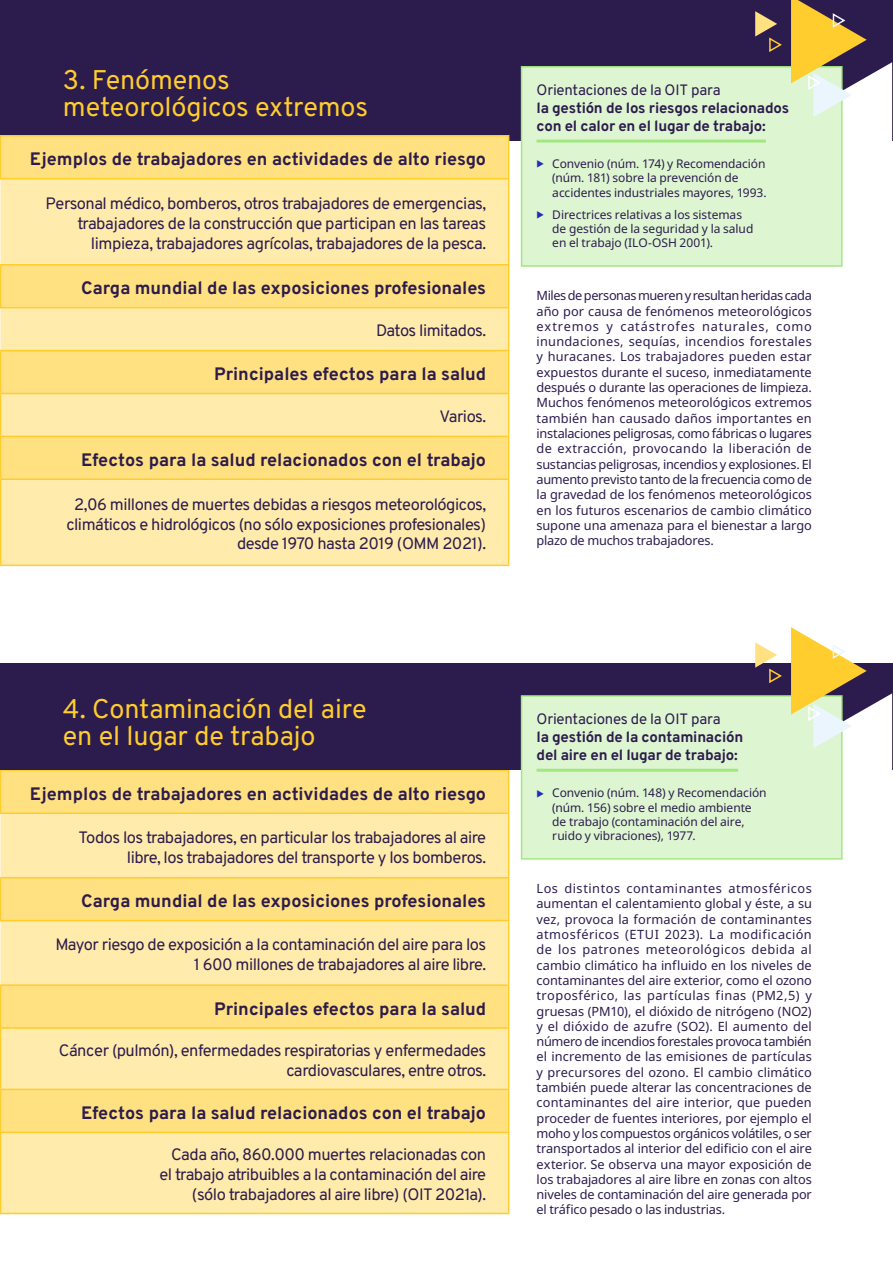
<style>
.page{position:relative;width:893px;height:1263px;background:#fff}
.page>*{position:absolute;margin:0;border:0;box-sizing:border-box;transform-origin:0 0}
.t1{font:27px/27px "Overpass";letter-spacing:-.005em;color:#ffcd2d}
.t2{font:700 18px "Overpass";color:#2c1b4d}
.t3{font:16.5px/19.8px "Overpass";letter-spacing:-.03em;color:#2c1b4d;text-align:right}
.t4{font:700 15px/18px "Overpass";letter-spacing:-.015em;color:#2c1b4d}
.t5{font:15px "Overpass";letter-spacing:-.015em;color:#2c1b4d}
.t6{font:12.75px/15.3px "Noto Sans";letter-spacing:-.015em;color:#2c1b4d;text-align:justify}
.t7{font:12px/14.4px "Noto Sans";letter-spacing:-.005em;color:#2c1b4d}
</style>
<div class="page">
<div style="left:0;top:0;width:893px;height:140px;background:#2c1b4d"></div>
<svg style="left:843px;top:62px;width:49px;height:78px;background:#efedf1"></svg>
<div style="left:1px;top:136px;width:508px;height:42px;background:#ffe181"></div>
<svg style="left:1px;top:179px;width:507px;height:386px;background:#ffe79c"></svg>
<hr style="left:0;top:135px;width:509px;height:1px;background:#ffcd2d">
<hr style="left:0;top:137px;width:1px;height:41px;background:#ffcd2d">
<hr style="left:0;top:264px;width:509px;height:1px;background:#ffcd2d">
<hr style="left:0;top:265px;width:1px;height:42px;background:#ffcd2d">
<hr style="left:508px;top:394px;width:1px;height:42px;background:#ffcd2d">
<hr style="left:508px;top:480px;width:1px;height:85px;background:#ffcd2d">
<hr style="left:508px;top:137px;width:1px;height:41px;background:#ffcd2d">
<hr style="left:508px;top:265px;width:1px;height:42px;background:#ffcd2d">
<hr style="left:0;top:351px;width:1px;height:42px;background:#ffcd2d">
<hr style="left:0;top:437px;width:1px;height:41px;background:#ffcd2d">
<hr style="left:0;top:350px;width:509px;height:1px;background:#ffcd2d">
<hr style="left:0;top:436px;width:509px;height:1px;background:#ffcd2d">
<hr style="left:508px;top:351px;width:1px;height:42px;background:#ffcd2d">
<hr style="left:508px;top:437px;width:1px;height:41px;background:#ffcd2d">
<hr style="left:0;top:393px;width:509px;height:1px;background:#ffcd2d">
<hr style="left:0;top:478px;width:509px;height:2px;background:#ffcd2d">
<hr style="left:0;top:178px;width:509px;height:1px;background:#ffcd2d">
<hr style="left:0;top:307px;width:509px;height:1px;background:#ffcd2d">
<hr style="left:508px;top:179px;width:1px;height:85px;background:#ffcd2d">
<hr style="left:508px;top:308px;width:1px;height:42px;background:#ffcd2d">
<hr style="left:0;top:394px;width:1px;height:42px;background:#ffcd2d">
<hr style="left:0;top:480px;width:1px;height:85px;background:#ffcd2d">
<hr style="left:0;top:565px;width:509px;height:1px;background:#ffcd2d">
<div style="left:521px;top:66px;width:322px;height:201px;background:#ddf6d1;border:2px solid #a3e783"></div>
<hr style="left:537px;top:140px;width:229px;height:3px;background:#a3e783">
<svg style="left:791px;top:0;width:76px;height:117px"></svg>
<svg style="left:755px;top:11px;width:27px;height:41px"></svg>
<div style="left:1px;top:771px;width:507px;height:41px;background:#ffe181"></div>
<svg style="left:1px;top:814px;width:507px;height:399px;background:#ffe79d"></svg>
<hr style="left:0;top:770px;width:509px;height:1px;background:#ffcd2d">
<hr style="left:0;top:771px;width:1px;height:41px;background:#ffcd2d">
<hr style="left:0;top:877px;width:509px;height:1px;background:#ffcd2d">
<hr style="left:0;top:878px;width:1px;height:42px;background:#ffcd2d">
<hr style="left:508px;top:1029px;width:1px;height:60px;background:#ffcd2d">
<hr style="left:508px;top:1133px;width:1px;height:80px;background:#ffcd2d">
<hr style="left:508px;top:771px;width:1px;height:41px;background:#ffcd2d">
<hr style="left:508px;top:878px;width:1px;height:42px;background:#ffcd2d">
<hr style="left:0;top:986px;width:1px;height:41px;background:#ffcd2d">
<hr style="left:0;top:1090px;width:1px;height:41px;background:#ffcd2d">
<hr style="left:0;top:984px;width:509px;height:2px;background:#ffcd2d">
<hr style="left:0;top:1089px;width:509px;height:1px;background:#ffcd2d">
<hr style="left:508px;top:986px;width:1px;height:41px;background:#ffcd2d">
<hr style="left:508px;top:1090px;width:1px;height:41px;background:#ffcd2d">
<hr style="left:0;top:1027px;width:509px;height:2px;background:#ffcd2d">
<hr style="left:0;top:1131px;width:509px;height:2px;background:#ffcd2d">
<hr style="left:0;top:812px;width:509px;height:2px;background:#ffcd2d">
<hr style="left:0;top:920px;width:509px;height:1px;background:#ffcd2d">
<hr style="left:508px;top:814px;width:1px;height:63px;background:#ffcd2d">
<hr style="left:508px;top:921px;width:1px;height:63px;background:#ffcd2d">
<hr style="left:0;top:1029px;width:1px;height:60px;background:#ffcd2d">
<hr style="left:0;top:1133px;width:1px;height:80px;background:#ffcd2d">
<hr style="left:0;top:1213px;width:509px;height:1px;background:#ffcd2d">
<div style="left:0;top:663px;width:893px;height:107px;background:#2c1b4d"></div>
<svg style="left:670px;top:693px;width:222px;height:167px"></svg>
<div style="left:521px;top:695px;width:322px;height:164px;background:#ddf6d1;border:2px solid #a3e783"></div>
<hr style="left:537px;top:769px;width:201px;height:3px;background:#a3e783">
<svg style="left:791px;top:627px;width:76px;height:121px"></svg>
<svg style="left:755px;top:642px;width:27px;height:41px"></svg>
<h1 class="t1" style="left:63px;top:65px;width:307px">3. Fenómenos meteorológicos extremos</h1>
<h2 class="t2" style="left:30px;top:144px;width:458px">Ejemplos de trabajadores en actividades de alto riesgo</h2>
<p class="t3" style="left:46px;top:193px;width:442px">Personal médico, bomberos, otros trabajadores de emergencias, trabajadores de la construcción que participan en las tareas limpieza, trabajadores agrícolas, trabajadores de la pesca.</p>
<h2 class="t2" style="left:81px;top:273px;width:406px">Carga mundial de las exposiciones profesionales</h2>
<p class="t3" style="left:376px;top:320px;width:112px">Datos limitados.</p>
<h2 class="t2" style="left:214px;top:359px;width:273px">Principales efectos para la salud</h2>
<p class="t3" style="left:440px;top:406px;width:48px">Varios.</p>
<h2 class="t2" style="left:81px;top:445px;width:406px">Efectos para la salud relacionados con el trabajo</h2>
<p class="t3" style="left:66px;top:493px;width:421px">2,06 millones de muertes debidas a riesgos meteorológicos, climáticos e hidrológicos (no sólo exposiciones profesionales) desde 1970 hasta 2019 (OMM 2021).</p>
<p class="t5" style="left:537px;top:78px;width:186px">Orientaciones de la OIT para</p>
<p class="t4" style="left:537px;top:98px;width:254px">la gestión de los riesgos relacionados con el calor en el lugar de trabajo:</p>
<p class="t7" style="left:552px;top:157px;width:216px">Convenio (núm. 174) y Recomendación (núm. 181) sobre la prevención de accidentes industriales mayores, 1993.</p>
<p class="t7" style="left:552px;top:207px;width:203px">Directrices relativas a los sistemas de gestión de la seguridad y la salud en el trabajo (ILO-OSH 2001).</p>
<p class="t6" style="left:537px;top:288px;width:277px">Miles de personas mueren y resultan heridas cada año por causa de fenómenos meteorológicos extremos y catástrofes naturales, como inundaciones, sequías, incendios forestales y huracanes. Los trabajadores pueden estar expuestos durante el suceso, inmediatamente después o durante las operaciones de limpieza.<br>Muchos fenómenos meteorológicos extremos también han causado daños importantes en instalaciones peligrosas, como fábricas o lugares de extracción, provocando la liberación de sustancias peligrosas, incendios y explosiones. El aumento previsto tanto de la frecuencia como de la gravedad de los fenómenos meteorológicos en los futuros escenarios de cambio climático supone una amenaza para el bienestar a largo plazo de muchos trabajadores.</p>
<h1 class="t1" style="left:63px;top:694px;width:305px">4. Contaminación del aire en el lugar de trabajo</h1>
<h2 class="t2" style="left:30px;top:779px;width:458px">Ejemplos de trabajadores en actividades de alto riesgo</h2>
<p class="t3" style="left:78px;top:827px;width:409px">Todos los trabajadores, en particular los trabajadores al aire libre, los trabajadores del transporte y los bomberos.</p>
<h2 class="t2" style="left:81px;top:886px;width:406px">Carga mundial de las exposiciones profesionales</h2>
<p class="t3" style="left:55px;top:934px;width:432px">Mayor riesgo de exposición a la contaminación del aire para los<br>1 600 millones de trabajadores al aire libre.</p>
<h2 class="t2" style="left:214px;top:994px;width:273px">Principales efectos para la salud</h2>
<p class="t3" style="left:59px;top:1040px;width:429px">Cáncer (pulmón), enfermedades respiratorias y enfermedades cardiovasculares, entre otros.</p>
<h2 class="t2" style="left:81px;top:1098px;width:406px">Efectos para la salud relacionados con el trabajo</h2>
<p class="t3" style="left:159px;top:1144px;width:328px">Cada año, 860.000 muertes relacionadas con el trabajo atribuibles a la contaminación del aire (sólo trabajadores al aire libre) (OIT 2021a).</p>
<p class="t5" style="left:537px;top:707px;width:186px">Orientaciones de la OIT para</p>
<p class="t4" style="left:537px;top:727px;width:208px">la gestión de la contaminación del aire en el lugar de trabajo:</p>
<p class="t7" style="left:552px;top:786px;width:216px">Convenio (núm. 148) y Recomendación (núm. 156) sobre el medio ambiente de trabajo (contaminación del aire, ruido y vibraciones), 1977.</p>
<p class="t6" style="left:537px;top:881px;width:277px">Los distintos contaminantes atmosféricos aumentan el calentamiento global y éste, a su vez, provoca la formación de contaminantes atmosféricos (ETUI 2023). La modificación de los patrones meteorológicos debida al cambio climático ha influido en los niveles de contaminantes del aire exterior, como el ozono troposférico, las partículas finas (PM2,5) y gruesas (PM10), el dióxido de nitrógeno (NO2) y el dióxido de azufre (SO2). El aumento del número de incendios forestales provoca también el incremento de las emisiones de partículas y precursores del ozono. El cambio climático también puede alterar las concentraciones de contaminantes del aire interior, que pueden proceder de fuentes interiores, por ejemplo el moho y los compuestos orgánicos volátiles, o ser transportados al interior del edificio con el aire exterior. Se observa una mayor exposición de los trabajadores al aire libre en zonas con altos niveles de contaminación del aire generada por el tráfico pesado o las industrias.</p>
</div>
